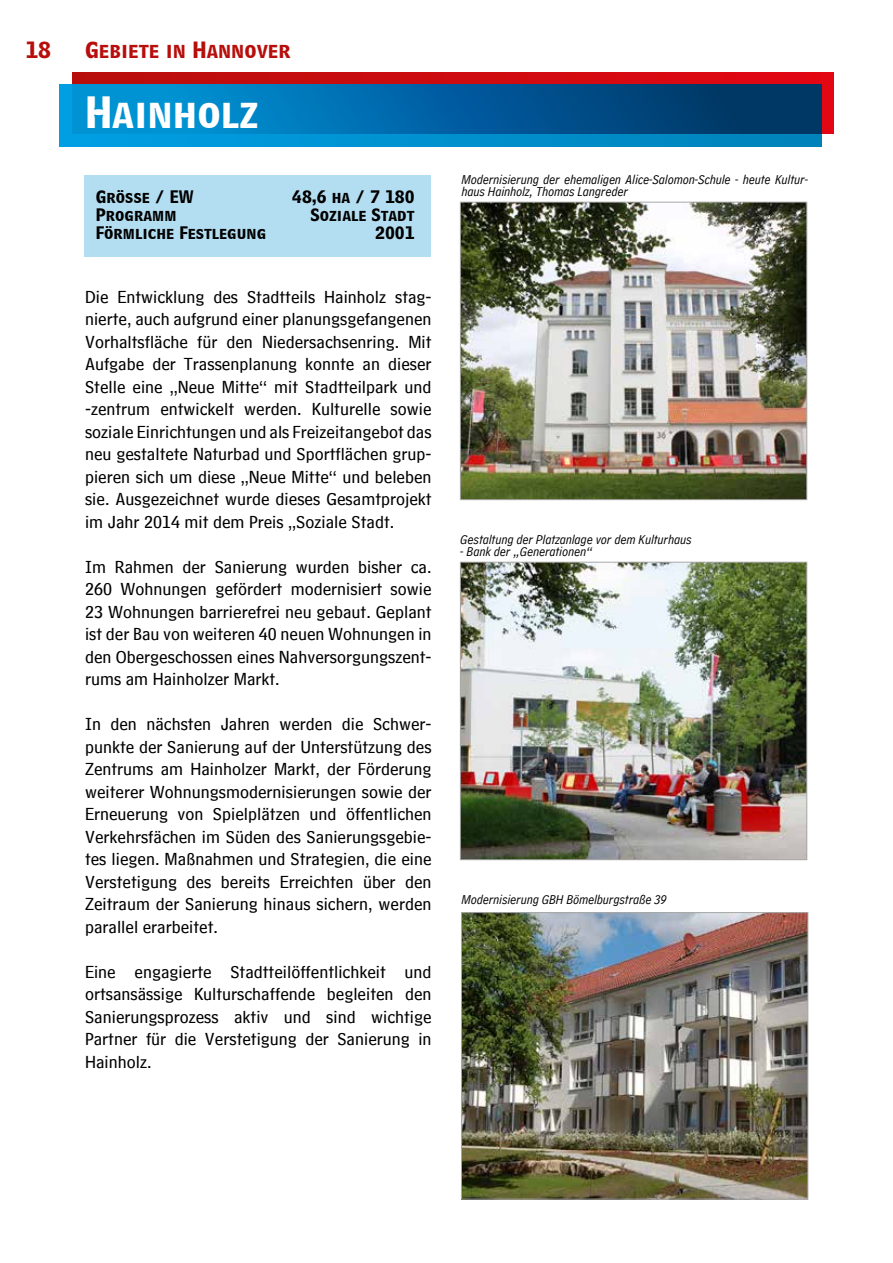
<style>
.page{position:relative;width:893px;height:1263px;background:#fff}
.page>*{position:absolute;margin:0;border:0;box-sizing:border-box;transform-origin:0 0}
.t1{font:37.5px "HM Big Caps";color:#fff}
.t2{font:19.5px "HM Big Caps";color:#b70e0c}
.t3{font:18px/22.5px "HM Text";color:#000;text-align:justify}
.t4{font:15px "HM Big Caps";color:#000}
.t5{font:italic 13.5px/12px "HM Comment";color:#000}
</style>
<div class="page">
<div style="left:72px;top:72px;width:761px;height:62px;background:linear-gradient(to right,#b70f0c,#e30714)"></div>
<div style="left:60px;top:84px;width:761px;height:62px;background:linear-gradient(to right,#009fe4,#0082b9)"></div>
<div style="left:72px;top:84px;width:749px;height:50px;background:linear-gradient(to right,#009be2,#002b5c)"></div>
<img style="left:462px;top:564px;width:343px;height:294px">
<div style="left:460px;top:562px;width:347px;height:298px;border:1px solid #a8a8a7"></div>
<img style="left:462px;top:204px;width:343px;height:294px">
<div style="left:460px;top:202px;width:347px;height:298px;border:1px solid #a8a8a7"></div>
<img style="left:463px;top:914px;width:343px;height:283px">
<div style="left:461px;top:912px;width:347px;height:287px;border:1px solid #a8a8a7"></div>
<div style="left:85px;top:175px;width:346px;height:81px;background:#b3def1"></div>
<p class="t2" style="left:25px;top:34px;width:27px">18</p>
<p class="t2" style="left:85px;top:34px;width:207px">Gebiete in Hannover</p>
<h1 class="t1" style="left:85px;top:82px;width:175px">Hainholz</h1>
<p class="t4" style="left:96px;top:184px;width:99px">Größe / EW</p>
<p class="t4" style="left:292px;top:184px;width:124px">48,6 ha / 7 180</p>
<p class="t4" style="left:96px;top:202px;width:82px">Programm</p>
<p class="t4" style="left:311px;top:202px;width:106px">Soziale Stadt</p>
<p class="t4" style="left:96px;top:220px;width:172px">Förmliche Festlegung</p>
<p class="t4" style="left:375px;top:220px;width:41px">2001</p>
<p class="t3" style="left:85px;top:282px;width:348px">Die Entwicklung des Stadtteils Hainholz stag&shy;nierte, auch aufgrund einer planungsgefangenen Vorhaltsfläche für den Niedersachsenring. Mit Aufgabe der Trassenplanung konnte an dieser Stelle eine „Neue Mitte“ mit Stadtteilpark und -zentrum entwickelt werden. Kulturelle sowie soziale Einrichtungen und als Freizeitangebot das neu gestaltete Naturbad und Sportflächen grup&shy;pieren sich um diese „Neue Mitte“ und beleben sie. Ausgezeichnet wurde dieses Gesamtprojekt im Jahr 2014 mit dem Preis „Soziale Stadt.</p>
<p class="t3" style="left:85px;top:552px;width:348px">Im Rahmen der Sanierung wurden bisher ca.<br>260 Wohnungen gefördert modernisiert sowie 23 Wohnungen barrierefrei neu gebaut. Geplant ist der Bau von weiteren 40 neuen Wohnungen in den Obergeschossen eines Nahversorgungszent&shy;rums am Hainholzer Markt.</p>
<p class="t3" style="left:85px;top:710px;width:348px">In den nächsten Jahren werden die Schwer&shy;punkte der Sanierung auf der Unterstützung des Zentrums am Hainholzer Markt, der Förderung weiterer Wohnungsmodernisierungen sowie der Erneuerung von Spielplätzen und öffentlichen Verkehrsfächen im Süden des Sanierungsgebie&shy;tes liegen. Maßnahmen und Strategien, die eine Verstetigung des bereits Erreichten über den Zeitraum der Sanierung hinaus sichern, werden parallel erarbeitet.</p>
<p class="t3" style="left:85px;top:957px;width:348px">Eine engagierte Stadtteilöffentlichkeit und ortsansässige Kulturschaffende begleiten den Sanierungsprozess aktiv und sind wichtige Partner für die Verstetigung der Sanierung in Hainholz.</p>
<p class="t5" style="left:461px;top:174px;width:348px">Modernisierung der ehemaligen Alice-Salomon-Schule - heute Kultur&shy;haus Hainholz, Thomas Langreder</p>
<p class="t5" style="left:460px;top:534px;width:233px">Gestaltung der Platzanlage vor dem Kulturhaus</p>
<p class="t5" style="left:460px;top:546px;width:134px">- Bank der „Generationen“</p>
<p class="t5" style="left:461px;top:893px;width:207px">Modernisierung GBH Bömelburgstraße 39</p>
</div>
